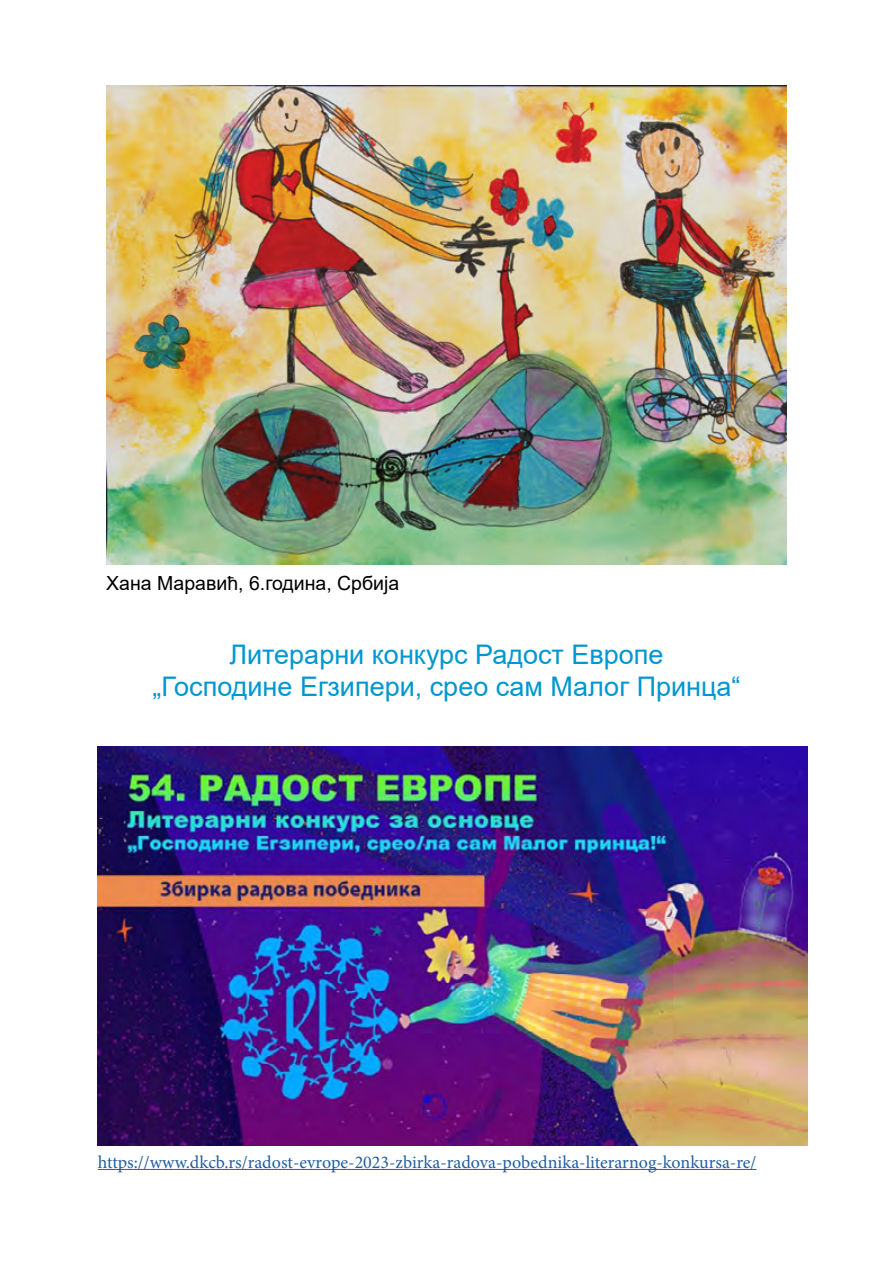
<style>
.page{position:relative;width:893px;height:1263px;background:#fff}
.page>*{position:absolute;margin:0;border:0;box-sizing:border-box;transform-origin:0 0}
.t1{font:27px/32.4px "Arial";color:#0097d0;text-align:center}
.t2{font:19.5px "Arial";color:#000}
.t3{font:18px "Minion Pro";color:#215e9e}
</style>
<div class="page">
<img style="left:106px;top:85px;width:681px;height:479px">
<img style="left:98px;top:746px;width:710px;height:400px">
<hr style="left:98px;top:1169px;width:658px;height:1px;background:#215e9e">
<p class="t2" style="left:106px;top:570px;width:295px">Хана Маравић, 6.година, Србија</p>
<h1 class="t1" style="left:152px;top:638px;width:590px">Литерарни конкурс Радост Европе<br>„Господине Егзипери, срео сам Малог Принца“</h1>
<p class="t3" style="left:98px;top:1150px;width:660px">https://www.dkcb.rs/radost-evrope-2023-zbirka-radova-pobednika-literarnog-konkursa-re/</p>
</div>
